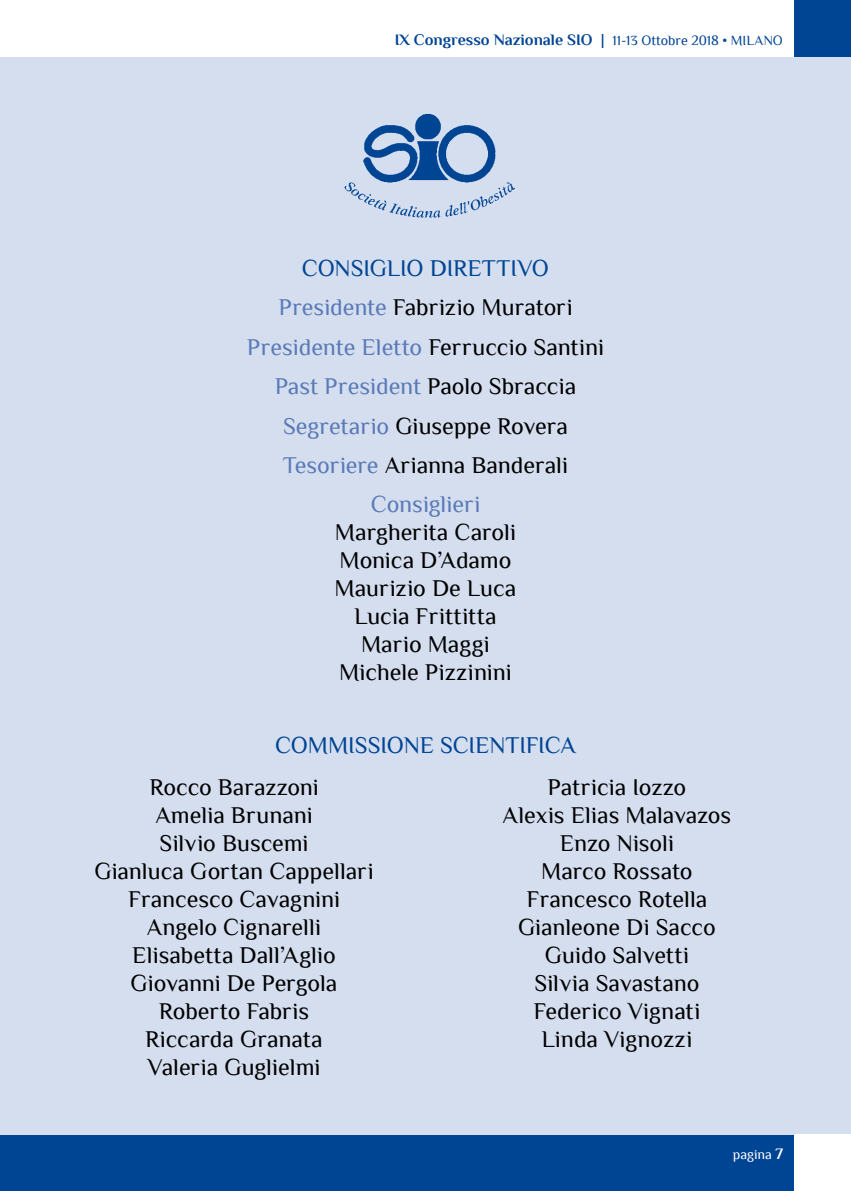
<style>
.page{position:relative;width:851px;height:1191px;background:#fff}
.page>*{position:absolute;margin:0;border:0;box-sizing:border-box;transform-origin:0 0}
.t1{font:24px/28px "Philosopher";color:#000;text-align:center}
.t2{font:24px "Philosopher";color:#004494}
.t3{font:700 16px "Philosopher";color:#004494}
.t4{font:14px "Philosopher";color:#fff}
.s1{font-weight:400}
.s2{font-weight:400;font-size:14px}
.s3{color:#004494}
.s4{color:#5a7ab7}
.s5{font-weight:700;font-size:16px}
</style>
<div class="page">
<div style="left:0;top:1134px;width:850px;height:57px;background:#004494"></div>
<div style="left:0;top:57px;width:850px;height:1077px;background:#d4deef"></div>
<div style="left:794px;top:1134px;width:56px;height:57px;background:#fff"></div>
<div style="left:794px;top:0;width:56px;height:57px;background:#004494"></div>
<img style="left:344px;top:114px;width:170px;height:103px">
<p class="t3" style="left:394px;top:32px;width:389px">IX Congresso Nazionale SIO <span class="s1">|</span> <span class="s2">11-13 Ottobre 2018 • Milano</span></p>
<p class="t1" style="left:247px;top:249px;width:358px;line-height:39.4px"><span class="s3">CONSIGLIO DIRETTIVO<br></span><span class="s4">Presidente</span> Fabrizio Muratori<br><span class="s4">Presidente Eletto</span> Ferruccio Santini<br><span class="s4">Past President</span> Paolo Sbraccia<br><span class="s4">Segretario</span> Giuseppe Rovera<br><span class="s4">Tesoriere</span> Arianna Banderali<br><span class="s4">Consiglieri</span></p>
<p class="t1" style="left:334px;top:518px;width:183px">Margherita Caroli<br>Monica D’Adamo<br>Maurizio De Luca<br>Lucia Frittitta<br>Mario Maggi<br>Michele Pizzinini</p>
<p class="t2" style="left:275px;top:733px;width:31px">Commissione</p>
<p class="t2" style="left:440px;top:733px;width:26px">Scientifica</p>
<p class="t1" style="left:94px;top:773px;width:280px">Rocco Barazzoni<br>Amelia Brunani<br>Silvio Buscemi<br>Gianluca Gortan Cappellari<br>Francesco Cavagnini<br>Angelo Cignarelli<br>Elisabetta Dall’Aglio<br>Giovanni De Pergola<br>Roberto Fabris<br>Riccarda Granata<br>Valeria Guglielmi</p>
<p class="t1" style="left:502px;top:773px;width:230px">Patricia Iozzo<br>Alexis Elias Malavazos<br>Enzo Nisoli<br>Marco Rossato<br>Francesco Rotella<br>Gianleone Di Sacco<br>Guido Salvetti<br>Silvia Savastano<br>Federico Vignati<br>Linda Vignozzi</p>
<p class="t4" style="left:732px;top:1147px;width:52px">pagina <span class="s5">7</span></p>
</div>
